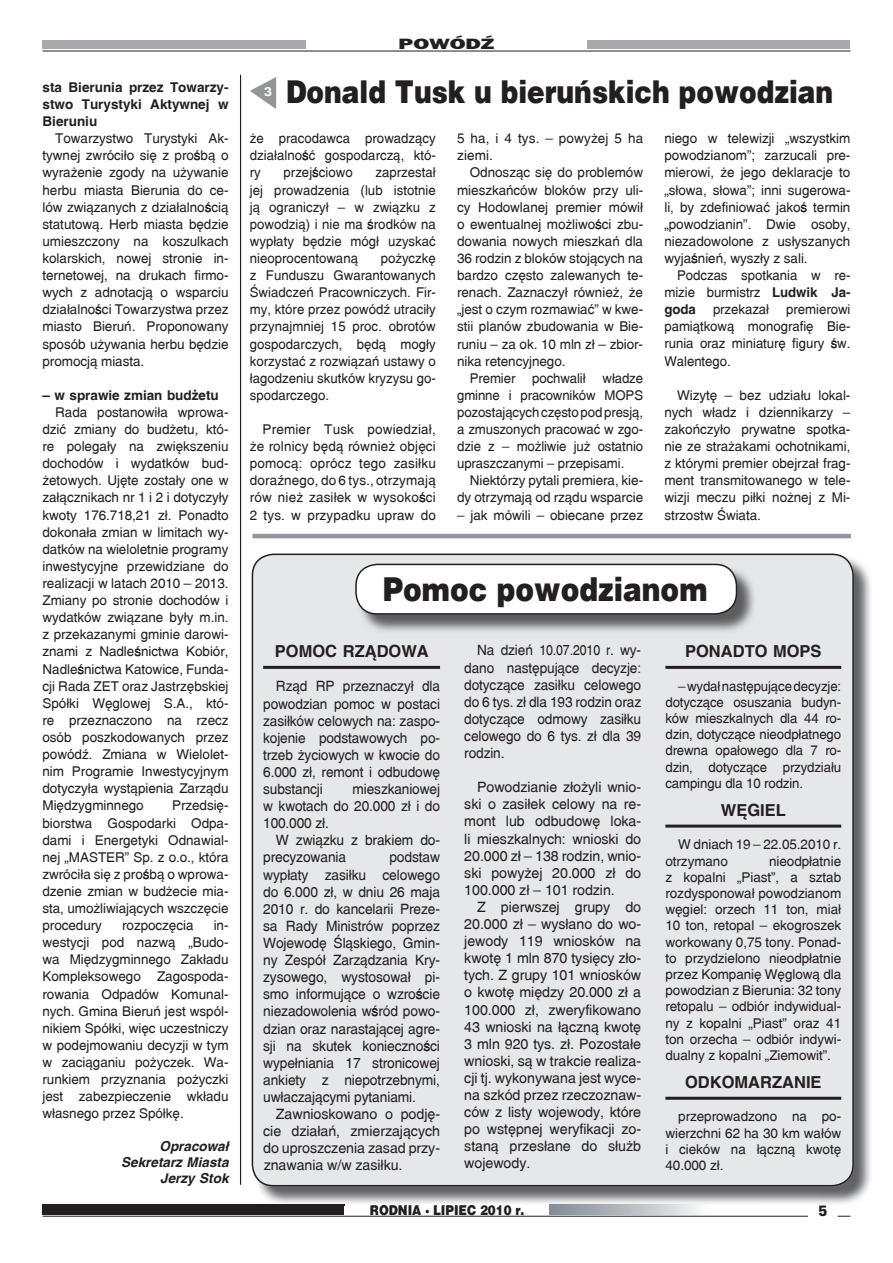
<style>
.page{position:relative;width:893px;height:1263px;background:#fff}
.page>*{position:absolute;margin:0;border:0;box-sizing:border-box;transform-origin:0 0}
.t1{font:900 33px "Switzerland";color:#231f20;scale:.85 1}
.t2{font:900 31.5px "Switzerland";color:#231f20;scale:.84 1}
.t3{font:700 16.5px "Switzerland";color:#231f20}
.t4{font:800 15px "Frankfurt Gothic";color:#231f20;scale:1.5 1}
.t5{font:15px "Zurich AT Black";color:#231f20;scale:.9 1}
.t6{font:14.25px/17.1px "Switzerland";letter-spacing:-.01em;color:#231f20;text-align:justify}
.t7{font:14.25px/17.1px "Switzerland";letter-spacing:-.01em;color:#231f20;text-align:justify;scale:.96 1}
.t8{font:13.5px/17.1px "Switzerland";letter-spacing:-.005em;color:#231f20;text-align:justify}
.t9{font:700 13.5px/17.1px "Switzerland";color:#231f20;text-align:justify}
.t10{font:italic 700 13.5px/16.2px "Switzerland";color:#231f20;text-align:right}
.t11{font:900 13.5px "Switzerland";color:#231f20;scale:.87 1}
.t12{font:12.9px "Swiss 721 AT Bold";color:#fff;scale:1.08 1}
.s1{font-weight:700}
</style>
<div class="page">
<hr style="left:43px;top:1216px;width:765px;height:1px;background:#231f20">
<svg style="left:838px;top:1216px;width:12px;height:1px"></svg>
<div style="left:43px;top:1204px;width:301px;height:11px;background:#231f20"></div>
<svg style="left:550px;top:1205px;width:150px;height:10px"></svg>
<hr style="left:43px;top:51px;width:807px;height:1px;background:#231f20">
<div style="left:43px;top:40px;width:807px;height:9px;background:#a8a9ad"></div>
<div style="left:306px;top:30px;width:281px;height:19px;background:#fff"></div>
<img style="left:821px;top:560px;width:50px;height:644px">
<img style="left:258px;top:1186px;width:563px;height:19px">
<img style="left:371px;top:1205px;width:139px;height:1px">
<img style="left:258px;top:1204px;width:86px;height:1px">
<img style="left:550px;top:1204px;width:206px;height:1px">
<div style="left:252px;top:553px;width:602px;height:633px;background:#e6e7e9"></div>
<img style="left:357px;top:565px;width:399px;height:68px">
<div style="left:356px;top:564px;width:380px;height:50px;background:#fff;border-radius:21px"></div>
<div style="left:355px;top:564px;width:382px;height:51px;border:2px solid #231f20;border-radius:21px"></div>
<svg style="left:250px;top:77px;width:26px;height:32px"></svg>
<hr style="left:240px;top:75px;width:1px;height:1110px;background:#231f20">
<hr style="left:252px;top:534px;width:599px;height:4px;background:#939598">
<p class="t9" style="left:43px;top:78px;width:188px">sta Bierunia przez Towarzy&shy;stwo Turystyki Aktywnej w Bieruniu</p>
<p class="t8" style="left:43px;top:130px;width:188px;text-indent:13px">Towarzystwo Turystyki Ak&shy;tywnej zwróci³o siê z proœb¹ o wyra¿enie zgody na u¿ywanie herbu miasta Bierunia do ce&shy;lów zwi¹zanych z dzia³alnoœci¹ statutow¹. Herb miasta bêdzie umieszczony na koszulkach kolarskich, nowej stronie in&shy;ternetowej, na drukach firmo&shy;wych z adnotacj¹ o wsparciu dzia³alnoœci Towarzystwa przez miasto Bieruñ. Proponowany sposób u¿ywania herbu bêdzie promocj¹ miasta.</p>
<p class="t9" style="left:43px;top:386px;width:178px">– w sprawie zmian bud¿etu</p>
<p class="t8" style="left:43px;top:404px;width:188px;text-indent:13px">Rada postanowi³a wprowa&shy;dziæ zmiany do bud¿etu, któ&shy;re polega³y na zwiêkszeniu dochodów i wydatków bud-¿etowych. Ujête zosta³y one w za³¹cznikach nr 1 i 2 i dotyczy³y kwoty 176.718,21 z³. Ponadto dokona³a zmian w limitach wy&shy;datków na wieloletnie programy inwestycyjne przewidziane do realizacji w latach 2010 – 2013.<br>Zmiany po stronie dochodów i wydatków zwi¹zane by³y m.in. z przekazanymi gminie darowi&shy;znami z Nadleœnictwa Kobiór, Nadleœnictwa Katowice, Funda&shy;cji Rada ZET oraz Jastrzêbskiej Spó³ki Wêglowej S.A., któ&shy;re przeznaczono na rzecz osób poszkodowanych przez powódŸ. Zmiana w Wielolet&shy;nim Programie Inwestycyjnym dotyczy³a wyst¹pienia Zarz¹du Miêdzygminnego</p>
<p class="t8" style="left:43px;top:797px;width:188px;text-indent:130px">Przed siê&shy;bior stwa Gospodarki Odpa&shy;dami i Energetyki Odnawial&shy;nej „MASTER” Sp. z o.o., która zwróci³a siê z proœb¹ o wprowa&shy;dzenie zmian w bud¿ecie mia&shy;sta, umo¿liwiaj¹cych wszczêcie procedury</p>
<p class="t8" style="left:43px;top:917px;width:188px;text-indent:171px">in&shy;westycji pod nazw¹ „Budo&shy;wa Miêdzygminnego Zak³adu Kompleksowego Zagospoda&shy;rowania Odpadów Komunal&shy;nych. Gmina Bieruñ jest wspól&shy;nikiem Spó³ki, wiêc uczestniczy w podejmowaniu decyzji w tym w zaci¹ganiu po¿yczek. Wa&shy;runkiem przyznania po¿yczki jest zabezpieczenie wk³adu w³asnego przez Spó³kê.</p>
<p class="t10" style="left:121px;top:1138px;width:109px">Opracowa³<br>Sekretarz Miasta<br>Jerzy Stok</p>
<p class="t8" style="left:122px;top:917px;width:73px">rozpoczêcia</p>
<p class="t4" style="left:399px;top:35px;width:65px">POWÓDŹ</p>
<p class="t12" style="left:264px;top:83px;width:9px">3</p>
<h2 class="t2" style="left:286px;top:73px;width:653px">Donald Tusk u bieruñskich powodzian</h2>
<p class="t8" style="left:250px;top:130px;width:188px">¿e pracodawca prowadz¹cy dzia³alnoœæ gospodarcz¹, któ&shy;ry</p>
<p class="t8" style="left:664px;top:130px;width:188px">niego w telewizji „wszystkim powodzianom”; zarzucali pre&shy;mierowi, ¿e jego deklaracje to „s³owa, s³owa”; inni sugerowa&shy;li, by zdefiniowaæ jakoœ termin „powodzianin”. Dwie osoby, niezadowolone z us³yszanych wyjaœnieñ, wysz³y z sali.</p>
<p class="t8" style="left:664px;top:267px;width:188px;text-indent:13px">Podczas spotkania w re&shy;mizie burmistrz <span class="s1">Ludwik Ja&shy;goda</span></p>
<p class="t8" style="left:457px;top:130px;width:188px">5 ha, i 4 tys. – powy¿ej 5 ha ziemi.</p>
<p class="t8" style="left:457px;top:164px;width:188px;text-indent:13px">Odnosz¹c siê do problemów mieszkañców bloków przy uli&shy;cy Hodowlanej premier mówi³ o ewentualnej mo¿liwoœci zbu&shy;dowania nowych mieszkañ dla 36 rodzin z bloków stoj¹cych na bardzo czêsto zalewanych te&shy;renach. Zaznaczy³ równie¿, ¿e „jest o czym rozmawiaæ” w kwe&shy;stii planów zbudowania w Bie&shy;runiu – za ok. 10 mln z³ – zbior&shy;nika retencyjnego.</p>
<p class="t8" style="left:457px;top:369px;width:188px;text-indent:13px">Premier pochwali³ w³adze gminne i pracowników MOPS pozostaj¹cych czêsto pod presj¹, a zmuszonych pracowaæ w zgo&shy;dzie z – mo¿liwie ju¿ ostatnio upraszczanymi – przepisami.</p>
<p class="t8" style="left:457px;top:472px;width:188px;text-align:right">Niektórzy pytali premiera, kie&shy;dy otrzymaj¹ od rz¹du wsparcie</p>
<p class="t8" style="left:457px;top:506px;width:188px">– jak mówili – obiecane przez</p>
<p class="t8" style="left:284px;top:164px;width:71px">przejœciowo</p>
<p class="t8" style="left:250px;top:164px;width:188px;text-indent:126px">zaprzesta³ jej prowadzenia (lub istotnie j¹ ograniczy³ – w zwi¹zku z powodzi¹) i nie ma œrodków na wyp³aty bêdzie móg³ uzyskaæ nieoprocentowan¹</p>
<p class="t8" style="left:250px;top:250px;width:188px;text-indent:131px">po¿yczkê z Funduszu Gwarantowanych Œwiadczeñ Pracowniczych. Fir&shy;my, które przez powódŸ utraci³y przynajmniej 15 proc. obrotów gospodarczych, bêd¹ mog³y korzystaæ z rozwi¹zañ ustawy o ³agodzeniu skutków kryzysu go&shy;spodarczego.</p>
<p class="t8" style="left:250px;top:421px;width:188px;text-indent:13px">Premier Tusk powiedzia³, ¿e rolnicy bêd¹ równie¿ objêci pomoc¹: oprócz tego zasi³ku doraŸnego, do 6 tys., otrzymaj¹ rów nie¿ zasi³ek w wysokoœci 2 tys. w przypadku upraw do</p>
<p class="t8" style="left:713px;top:301px;width:58px">przekaza³</p>
<p class="t8" style="left:664px;top:301px;width:188px;text-indent:122px">premierowi pami¹tkow¹ monografiê Bie&shy;runia oraz miniaturê figury œw.<br>Walentego.</p>
<p class="t8" style="left:664px;top:386px;width:188px;text-indent:13px">Wizytê – bez udzia³u lokal&shy;nych w³adz i dziennikarzy – zakoñczy³o prywatne spotka&shy;nie ze stra¿akami ochotnikami, z którymi premier obejrza³ frag&shy;ment transmitowanego w tele&shy;wizji meczu pi³ki no¿nej z Mi&shy;strzostw Œwiata.</p>
<h1 class="t1" style="left:383px;top:569px;width:383px">Pomoc powodzianom</h1>
<p class="t3" style="left:275px;top:642px;width:155px">POMOC RZ¥DOWA</p>
<p class="t7" style="left:263px;top:678px;width:186px;text-indent:13px">Rz¹d RP przeznaczy³ dla powodzian pomoc w postaci zasi³ków celowych na: zaspo&shy;kojenie podstawowych po&shy;trzeb ¿yciowych w kwocie do 6.000 z³, remont i odbudowê substancji</p>
<p class="t7" style="left:263px;top:780px;width:186px;text-indent:89px">mieszkaniowej w kwotach do 20.000 z³ i do 100.000 z³.</p>
<p class="t6" style="left:263px;top:832px;width:178px;text-indent:13px">W zwi¹zku z brakiem do&shy;precyzowania</p>
<p class="t6" style="left:263px;top:849px;width:178px;text-indent:126px">podstaw wyp³aty zasi³ku celowego do 6.000 z³, w dniu 26 maja 2010 r. do kancelarii Preze&shy;sa Rady Ministrów poprzez Wojewodê Œl¹skiego, Gmin&shy;ny Zespó³ Zarz¹dzania Kry&shy;zysowego, wy stosowa³ pi&shy;smo informuj¹ce o wzroœcie niezadowolenia wœród powo&shy;dzian oraz narastaj¹cej agre&shy;sji na skutek konie cznoœci wype³niania 17 stronicowej ankiety z niepotrzebnymi, uw³a czaj¹cymi pytaniami.</p>
<p class="t6" style="left:263px;top:1105px;width:178px;text-indent:13px">Zawnioskowano o podjê&shy;cie dzia³añ, zmierzaj¹cych do uproszczenia zasad przy&shy;znawania w/w zasi³ku.</p>
<p class="t7" style="left:464px;top:642px;width:186px;text-indent:13px">Na dzieñ 10.07.2010 r. wy&shy;dano nastêpuj¹ce decyzje: dotycz¹ce zasi³ku celowego do 6 tys. z³ dla 193 rodzin oraz dotycz¹ce odmowy zasi³ku celowego do 6 tys. z³ dla 39 rodzin.</p>
<p class="t6" style="left:464px;top:779px;width:178px;text-indent:13px">Powodzianie z³o¿yli wnio&shy;ski o zasi³ek celowy na re&shy;mont lub odbudowê loka&shy;li mieszkalnych: wnioski do 20.000 z³ – 138 rodzin, wnio&shy;ski powy¿ej 20.000 z³ do 100.000 z³ – 101 rodzin.</p>
<p class="t6" style="left:464px;top:898px;width:178px;text-indent:13px">Z pierwszej grupy do 20.000 zł – wysłano do wo&shy;jewody 119 wniosków na kwotę 1 mln 870 tysięcy zło&shy;tych. Z grupy 101 wniosków o kwotę między 20.000 zł a 100.000 zł, zweryfikowano 43 wnioski na łączną kwotę 3 mln 920 tys. zł. Pozostałe wnioski, są w trakcie realiza&shy;cji tj. wykonywana jest wyce&shy;na szkód przez rzeczoznaw&shy;ców z listy wojewody, które po wstępnej weryfikacji zo&shy;staną przesłane do służb wojewody.</p>
<p class="t3" style="left:685px;top:642px;width:138px">PONADTO MOPS</p>
<p class="t8" style="left:665px;top:678px;width:177px;line-height:16.2px;text-indent:13px">– wyda³ nastêpuj¹ce decyzje: dotycz¹ce osuszania budyn&shy;ków mieszkalnych dla 44 ro&shy;dzin, dotycz¹ce nieodp³atnego drewna opa ³owego dla 7 ro&shy;dzin, dotycz¹ce przydzia³u campingu dla 10 rodzin.</p>
<p class="t3" style="left:721px;top:800px;width:67px">WÊGIEL</p>
<p class="t8" style="left:665px;top:836px;width:177px;line-height:16.2px;text-indent:13px">W dniach 19 – 22.05.2010 r. otrzymano</p>
<p class="t8" style="left:665px;top:853px;width:177px;line-height:16.2px;text-indent:104px">nieodp³atnie z kopalni „Piast”, a sztab rozdysponowa³ powodzianom wêgiel: orzech 11 ton, mia³<br>10 ton, retopal – ekogroszek workowany 0,75 tony. Ponad&shy;to przydzielono nieodp³atnie przez Kompaniê Wêglow¹ dla powodzian z Bierunia: 32 tony retopalu – odbiór indywidual&shy;ny z kopalni „Piast” oraz 41 ton orzecha – odbiór indywi&shy;dualny z kopalni „Ziemowit”.</p>
<p class="t3" style="left:685px;top:1072px;width:138px">ODKOMARZANIE</p>
<p class="t8" style="left:665px;top:1108px;width:177px;line-height:16.2px;text-indent:13px">przeprowadzono na po&shy;wierzchni 62 ha 30 km wa³ów i cieków na ³¹czn¹ kwotê 40.000 z³.</p>
<p class="t11" style="left:370px;top:1202px;width:179px">RODNIA · LIPIEC 2010 r.</p>
<p class="t5" style="left:818px;top:1202px;width:11px">5</p>
</div>
